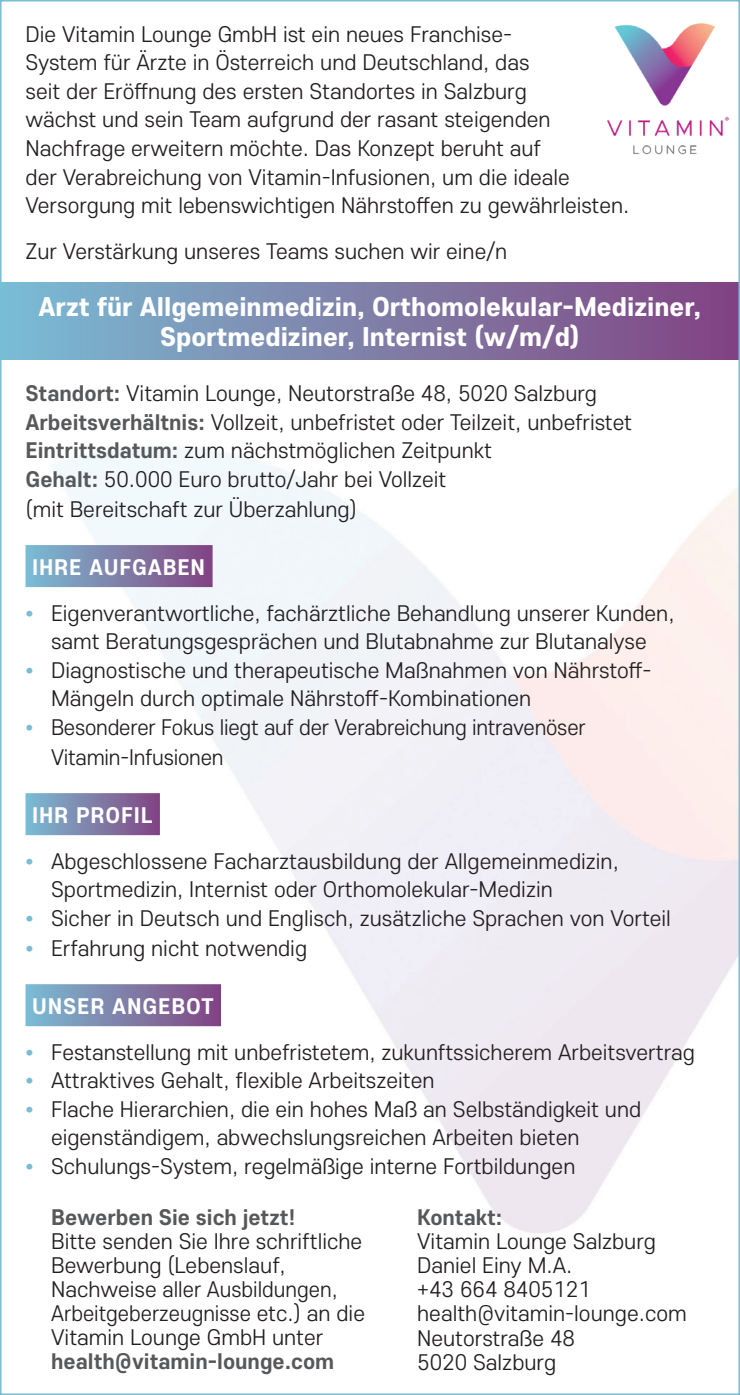
<style>
.page{position:relative;width:740px;height:1395px;background:#fff}
.page>*{position:absolute;margin:0;border:0;box-sizing:border-box;transform-origin:0 0}
.t1{font:800 27px/30px "Core Sans E 75";color:#fff;text-align:center}
.t2{font:300 22.5px/28.5px "Core Sans E 35";color:#231f20}
.t3{font:700 22.5px "Core Sans E 65";color:#57585a}
.t4{font:700 22.5px "Core Sans E 65";letter-spacing:.04em;color:#fff}
.s1{font-family:"Core Sans E 65";font-weight:700;color:#57585a}
.s2{color:#78bdd6}
</style>
<div class="page">
<img style="left:3px;top:282px;width:734px;height:951px">
<div style="left:26px;top:545px;width:187px;height:42px;background:linear-gradient(to right,#7bbcd3,#834381)"></div>
<div style="left:26px;top:793px;width:134px;height:42px;background:linear-gradient(to right,#7bbcd3,#824482)"></div>
<div style="left:26px;top:984px;width:195px;height:42px;background:linear-gradient(to right,#7bbcd3,#834381)"></div>
<img style="left:607px;top:23px;width:123px;height:132px">
<div style="left:0;top:283px;width:740px;height:76px;background:linear-gradient(to right,#7bbcd3,#834481)"></div>
<p class="t2" style="left:26px;top:19px;width:605px">Die Vitamin Lounge GmbH ist ein neues Franchise-<br>System für Ärzte in Österreich und Deutschland, das<br>seit der Eröffnung des ersten Standortes in Salzburg<br>wächst und sein Team aufgrund der rasant steigenden Nachfrage erweitern möchte. Das Konzept beruht auf<br>der Verabreichung von Vitamin-Infusionen, um die ideale Versorgung mit lebenswichtigen Nährstoffen zu gewährleisten.</p>
<p class="t2" style="left:26px;top:236px;width:483px">Zur Verstärkung unseres Teams suchen wir eine/n</p>
<p class="t1" style="left:39px;top:291px;width:664px">Arzt für Allgemeinmedizin, Orthomolekular-Mediziner,<br>Sportmediziner, Internist (w/m/d)</p>
<p class="t2" style="left:26px;top:378px;width:608px"><span class="s1">Standort:</span> Vitamin Lounge, Neutorstraße 48, 5020 Salzburg <span class="s1">Arbeitsverhältnis:</span> Vollzeit, unbefristet oder Teilzeit, unbefristet <span class="s1">Eintrittsdatum:</span> zum nächstmöglichen Zeitpunkt<br><span class="s1">Gehalt:</span> 50.000 Euro brutto/Jahr bei Vollzeit<br>(mit Bereitschaft zur Überzahlung)</p>
<p class="t4" style="left:32px;top:552px;width:175px">IHRE AUFGABEN</p>
<p class="t2" style="left:26px;top:598px;width:650px;text-align:center"><span class="s2">•</span> Eigenverantwortliche, fachärztliche Behandlung unserer Kunden, samt Beratungsgesprächen und Blutabnahme zur Blutanalyse</p>
<p class="t2" style="left:51px;top:655px;width:602px;text-indent:-26px"><span class="s2">•</span> Diagnostische und therapeutische Maßnahmen von Nährstoff-<br>Mängeln durch optimale Nährstoff-Kombinationen</p>
<p class="t2" style="left:51px;top:711px;width:536px;line-height:30px;text-indent:-26px"><span class="s2">•</span> Besonderer Fokus liegt auf der Verabreichung intravenöser<br>Vitamin-Infusionen</p>
<p class="t4" style="left:32px;top:800px;width:122px">IHR PROFIL</p>
<p class="t2" style="left:51px;top:846px;width:569px;text-indent:-26px"><span class="s2">•</span> Abgeschlossene Facharztausbildung der Allgemeinmedizin,<br>Sportmedizin, Internist oder Orthomolekular-Medizin</p>
<p class="t2" style="left:26px;top:903px;width:647px"><span class="s2">•</span> Sicher in Deutsch und Englisch, zusätzliche Sprachen von Vorteil</p>
<p class="t2" style="left:26px;top:933px;width:283px"><span class="s2">•</span> Erfahrung nicht notwendig</p>
<p class="t4" style="left:32px;top:991px;width:183px">UNSER ANGEBOT</p>
<p class="t2" style="left:26px;top:1037px;width:671px"><span class="s2">•</span> Festanstellung mit unbefristetem, zukunftssicherem Arbeitsvertrag</p>
<p class="t2" style="left:26px;top:1065px;width:410px"><span class="s2">•</span> Attraktives Gehalt, flexible Arbeitszeiten</p>
<p class="t2" style="left:51px;top:1094px;width:592px;text-indent:-26px"><span class="s2">•</span> Flache Hierarchien, die ein hohes Maß an Selbständigkeit und eigenständigem, abwechslungsreichen Arbeiten bieten</p>
<p class="t2" style="left:26px;top:1151px;width:551px"><span class="s2">•</span> Schulungs-System, regelmäßige interne Fortbildungen</p>
<p class="t3" style="left:51px;top:1202px;width:246px">Bewerben Sie sich jetzt!</p>
<p class="t2" style="left:51px;top:1228px;width:315px;line-height:24px">Bitte senden Sie Ihre schriftliche<br>Bewerbung (Lebenslauf,<br>Nachweise aller Ausbildungen,<br>Arbeitgeberzeugnisse etc.) an die<br>Vitamin Lounge GmbH unter</p>
<p class="t3" style="left:51px;top:1346px;width:285px">health@vitamin-lounge.com</p>
<p class="t3" style="left:417px;top:1202px;width:87px">Kontakt:</p>
<p class="t2" style="left:417px;top:1228px;width:271px;line-height:24px">Vitamin Lounge Salzburg<br>Daniel Einy M.A.<br>+43 664 8405121 health@vitamin-lounge.com<br>Neutorstraße 48<br>5020 Salzburg</p>
</div>
